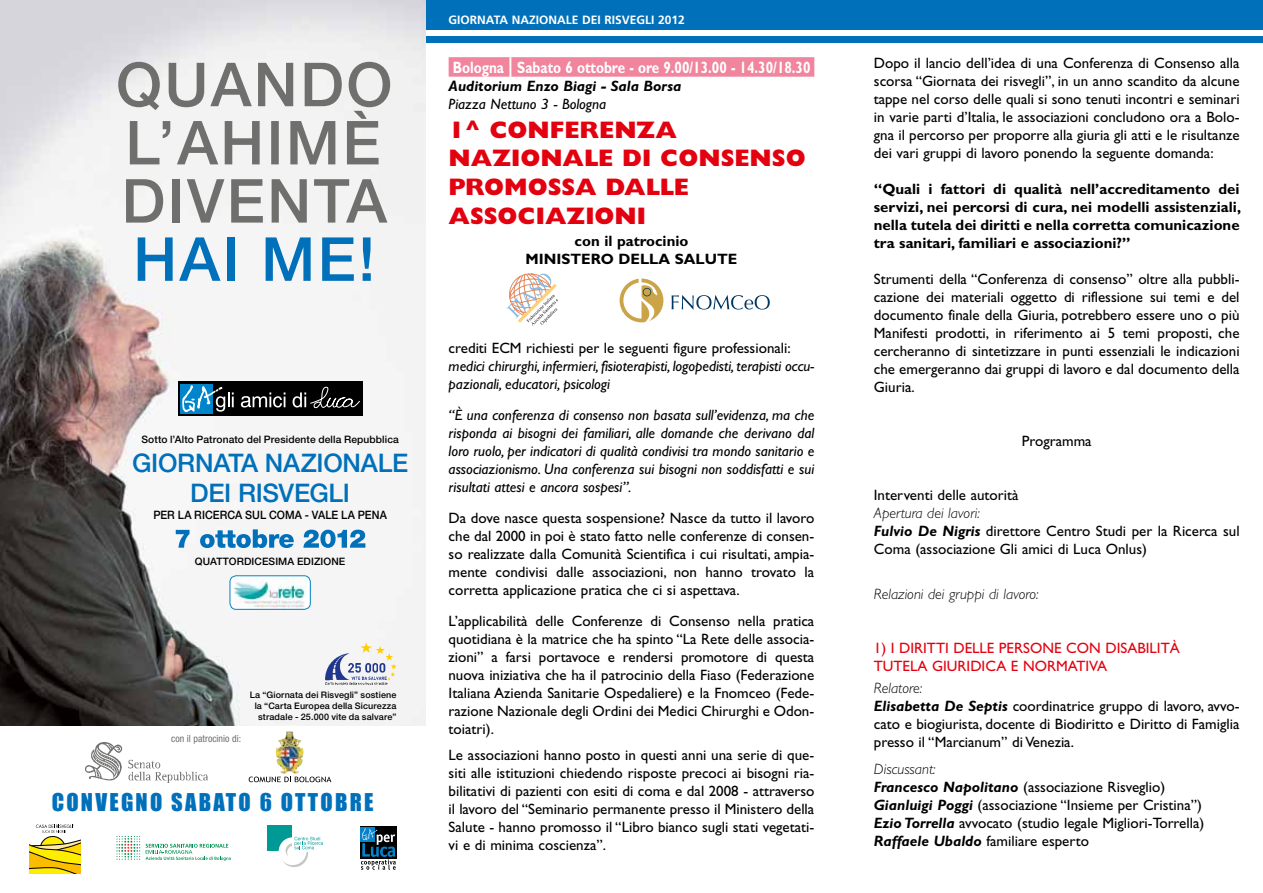
<style>
.page{position:relative;width:1263px;height:893px;background:#fff}
.page>*{position:absolute;margin:0;border:0;box-sizing:border-box;transform-origin:0 0}
.t1{font:500 60.75px/116.4px "Helvetica Neue LT Std";letter-spacing:.04em;color:#6f6f6e}
.t2{font:500 60.75px "Helvetica Neue LT Std";color:#0070ba}
.t3{font:500 25.65px/29.7px "Helvetica Neue LT Std";letter-spacing:-.01em;color:#0070ba;text-align:center}
.t4{font:800 24px/28.8px "Gill Sans";color:#e3000f}
.t5{font:22.5px "Impact";letter-spacing:.1em;color:#0070ba}
.t6{font:700 16.5px "Gill Sans";color:#fff;scale:.82 1}
.t7{font:15px/18px "Gill Sans";color:#000;text-align:justify}
.t8{font:italic 15px/18px "Gill Sans";color:#000}
.t9{font:700 15px/18px "Gill Sans";color:#000;text-align:justify}
.t10{font:15px/18px "Gill Sans";color:#e3000f}
.t11{font:italic 700 15px "Gill Sans";color:#000}
.t12{font:italic 300 15px "Gill Sans";color:#000}
.t13{font:700 12px "Frutiger";color:#fff}
.t14{font:500 11.55px "Helvetica Neue LT Std";letter-spacing:.005em;color:#000;scale:.93 1}
.t15{font:500 10.2px "Helvetica Neue LT Std";letter-spacing:.01em;color:#000}
.t16{font:condensed 9.9px "Helvetica Neue LT Std";color:#6f6f6e}
.t17{font:500 9px/10.8px "Helvetica Neue LT Std";letter-spacing:.015em;color:#000;text-align:right}
.s1{font-size:21px}
.s2{font-weight:300;font-style:italic}
.s3{font-weight:700;font-style:italic}
</style>
<div class="page">
<div style="left:0;top:0;width:1263px;height:30px;background:#0070ba"></div>
<div style="left:0;top:36px;width:1263px;height:7px;background:#0070ba"></div>
<img style="left:0;top:0;width:425px;height:725px">
<svg style="left:30px;top:824px;width:50px;height:50px"></svg>
<svg style="left:176px;top:529px;width:189px;height:19px"></svg>
<div style="left:178px;top:382px;width:185px;height:34px;background:#000"></div>
<div style="left:180px;top:384px;width:32px;height:30px;background:#0085cd"></div>
<svg style="left:182px;top:385px;width:52px;height:27px"></svg>
<svg style="left:241px;top:392px;width:44px;height:15px"></svg>
<svg style="left:293px;top:386px;width:67px;height:23px"></svg>
<svg style="left:130px;top:111px;width:249px;height:53px"></svg>
<img style="left:85px;top:743px;width:123px;height:39px">
<svg style="left:278px;top:731px;width:13px;height:13px"></svg>
<svg style="left:249px;top:777px;width:82px;height:5px"></svg>
<svg style="left:116px;top:836px;width:24px;height:24px"></svg>
<svg style="left:146px;top:844px;width:85px;height:17px"></svg>
<div style="left:267px;top:825px;width:26px;height:26px;background:#009a96"></div>
<svg style="left:279px;top:837px;width:44px;height:30px"></svg>
<div style="left:361px;top:827px;width:36px;height:32px;background:#000"></div>
<div style="left:361px;top:827px;width:14px;height:15px;background:#0085cd"></div>
<svg style="left:361px;top:828px;width:35px;height:42px"></svg>
<img style="left:325px;top:642px;width:31px;height:38px">
<img style="left:325px;top:680px;width:71px;height:6px">
<img style="left:356px;top:642px;width:40px;height:40px">
<div style="left:230px;top:576px;width:80px;height:33px;background:#fff;border-radius:6px"></div>
<img style="left:234px;top:578px;width:73px;height:30px">
<div style="left:230px;top:576px;width:81px;height:34px;border:1px solid #0083c2;border-radius:6px"></div>
<div style="left:449px;top:57px;width:365px;height:20px;background:#f0859d"></div>
<svg style="left:672px;top:295px;width:98px;height:15px"></svg>
<svg style="left:620px;top:279px;width:43px;height:43px"></svg>
<svg style="left:506px;top:273px;width:52px;height:53px"></svg>
<h1 class="t1" style="left:116px;top:26px;width:278px">QUANDO<br>DIVENTA</h1>
<h1 class="t2" style="left:133px;top:223px;width:243px">HAI ME!</h1>
<p class="t15" style="left:141px;top:433px;width:259px">Sotto l’Alto Patronato del Presidente della Repubblica</p>
<h2 class="t3" style="left:132px;top:448px;width:278px">GIORNATA NAZIONALE<br>DEI RISVEGLI</h2>
<p class="t14" style="left:153px;top:508px;width:253px">PER LA RICERCA SUL COMA - VALE LA PENA</p>
<p class="t15" style="left:195px;top:555px;width:152px">QUATTORDICESIMA EDIZIONE</p>
<p class="t16" style="left:171px;top:733px;width:71px">con il patrocinio di:</p>
<p class="t17" style="left:250px;top:689px;width:148px">La “Giornata dei Risvegli” sostiene la “Carta Europea della Sicurezza stradale - 25.000 vite da salvare”</p>
<h3 class="t5" style="left:52px;top:784px;width:322px">CONVEGNO SABATO 6 OTTO BRE</h3>
<p class="t13" style="left:449px;top:13px;width:238px">GIORNATA NAZIONALE DEI RISVEGLI 2012</p>
<p class="t6" style="left:453px;top:58px;width:438px">Bologna <span class="s1">|</span> Sabato 6 ottobre - ore 9.00/13.00 - 14.30/18.30</p>
<p class="t11" style="left:449px;top:77px;width:234px">Auditorium Enzo Biagi - Sala Borsa</p>
<p class="t8" style="left:449px;top:95px;width:159px">Piazza Nettuno 3 - Bologna</p>
<h3 class="t4" style="left:449px;top:115px;width:358px">1^ CONFERENZA<br>NAZIONALE DI CONSENSO<br>PROMOSSA DALLE<br>ASSOCIAZIONI</h3>
<p class="t9" style="left:525px;top:232px;width:213px;text-align:center">con il patrocinio<br>Ministero della Salute</p>
<p class="t7" style="left:449px;top:339px;width:344px">crediti ECM richiesti per le seguenti figure professionali:</p>
<p class="t8" style="left:449px;top:357px;width:367px">medici chirurghi, infermieri, fisioterapisti, logopedisti, terapisti occu&shy;pazionali, educatori, psicologi</p>
<p class="t8" style="left:449px;top:406px;width:367px;text-align:justify">“È una conferenza di consenso non basata sull’evidenza, ma che risponda ai bisogni dei familiari, alle domande che derivano dal loro ruolo, per indicatori di qualità condivisi tra mondo sanitario e associazionismo. Una conferenza sui bisogni non soddisfatti e sui risultati attesi e ancora sospesi”.</p>
<p class="t7" style="left:449px;top:509px;width:367px">Da dove nasce questa sospensione? Nasce da tutto il lavoro che dal 2000 in poi è stato fatto nelle conferenze di consen&shy;so realizzate dalla Comunità Scientifica i cui risultati, ampia&shy;mente condivisi dalle associazioni, non hanno trovato la corretta applicazione pratica che ci si aspettava.</p>
<p class="t7" style="left:449px;top:612px;width:367px">L’applicabilità delle Conferenze di Consenso nella pratica quotidiana è la matrice che ha spinto “La Rete delle associa&shy;zioni” a farsi portavoce e rendersi promotore di questa nuova iniziativa che ha il patrocinio della Fiaso (Federazione Italiana Azienda Sanitarie Ospedaliere) e la Fnomceo (Fede&shy;razione Nazionale degli Ordini dei Medici Chirurghi e Odon&shy;toiatri).</p>
<p class="t7" style="left:449px;top:746px;width:367px">Le associazioni hanno posto in questi anni una serie di que&shy;siti alle istituzioni chiedendo risposte precoci ai bisogni ria&shy;bilitativi di pazienti con esiti di coma e dal 2008 - attraverso il lavoro del “Seminario permanente presso il Ministero della Salute - hanno promosso il “Libro bianco sugli stati vegetati&shy;vi e di minima coscienza”.</p>
<p class="t7" style="left:874px;top:54px;width:367px">Dopo il lancio dell’idea di una Conferenza di Consenso alla scorsa “Giornata dei risvegli”, in un anno scandito da alcune tappe nel corso delle quali si sono tenuti incontri e seminari in varie parti d’Italia, le associazioni concludono ora a Bolo&shy;gna il percorso per proporre alla giuria gli atti e le risultanze dei vari gruppi di lavoro ponendo la seguente domanda:</p>
<p class="t9" style="left:874px;top:180px;width:369px">“Quali i fattori di qualità nell’accreditamento dei servizi, nei percorsi di cura, nei modelli assistenziali, nella tutela dei diritti e nella corretta comunicazione tra sanitari, familiari e associazioni?”</p>
<p class="t7" style="left:874px;top:270px;width:367px">Strumenti della “Conferenza di consenso” oltre alla pubbli&shy;cazione dei materiali oggetto di riflessione sui temi e del documento finale della Giuria, potrebbero essere uno o più Manifesti prodotti, in riferimento ai 5 temi proposti, che cercheranno di sintetizzare in punti essenziali le indicazioni che emergeranno dai gruppi di lavoro e dal documento della Giuria.</p>
<p class="t7" style="left:1022px;top:432px;width:71px">Programma</p>
<p class="t7" style="left:874px;top:486px;width:146px">Interventi delle autorità</p>
<p class="t7" style="left:874px;top:504px;width:367px;text-align:left"><span class="s2">Apertura dei lavori:<br></span><span class="s3">Fulvio De Nigris</span> direttore Centro Studi per la Ricerca sul<br>Coma (associazione Gli amici di Luca Onlus)</p>
<p class="t12" style="left:874px;top:585px;width:166px">Relazioni dei gruppi di lavoro:</p>
<p class="t10" style="left:874px;top:639px;width:307px">1) I DIRITTI DELLE PERSONE CON DISABILITÀ<br>TUTELA GIURIDICA E NORMATIVA</p>
<p class="t7" style="left:874px;top:679px;width:367px;text-align:left"><span class="s2">Relatore:<br></span><span class="s3">Elisabetta De Septis</span> coordinatrice gruppo di lavoro, avvo&shy;cato e biogiurista, docente di Biodiritto e Diritto di Famiglia presso il “Marcianum” di Venezia.</p>
<p class="t7" style="left:874px;top:760px;width:332px;text-align:left"><span class="s2">Discussant:<br></span><span class="s3">Francesco Napolitano</span> (associazione Risveglio)<br><span class="s3">Gianluigi Poggi</span> (associazione “Insieme per Cristina”)<br><span class="s3">Ezio Torrella</span> avvocato (studio legale Migliori-Torrella)<br><span class="s3">Raffaele Ubaldo</span> familiare esperto</p>
</div>
